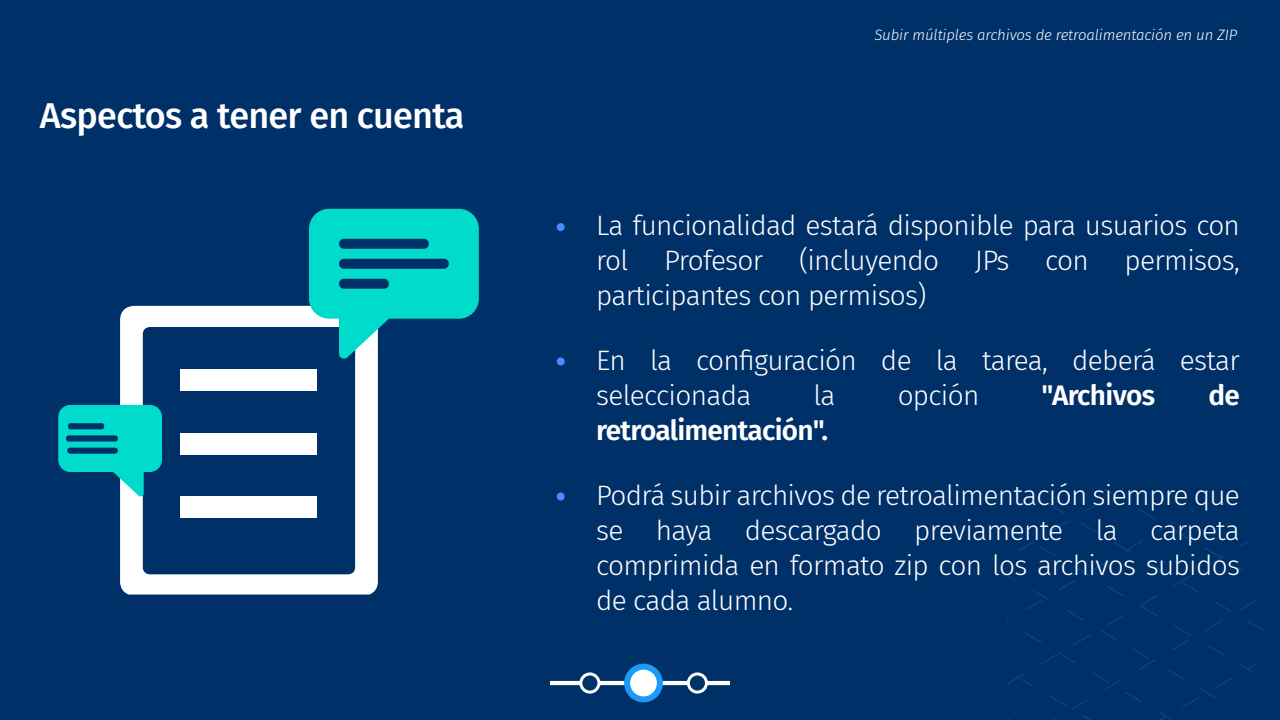
<style>
.page{position:relative;width:1280px;height:720px;background:#003068}
.page>*{position:absolute;margin:0;border:0;box-sizing:border-box;transform-origin:0 0}
.t1{font:500 36px "Fira Sans";letter-spacing:-.02em;color:#fff}
.t2{font:300 28px/35px "Fira Sans";letter-spacing:-.025em;color:#fff}
.t3{font:600 28px "Fira Sans";letter-spacing:-.025em;color:#fff}
.t4{font:italic 300 15px "Fira Sans";letter-spacing:-.01em;color:#fff}
</style>
<div class="page">
<svg style="left:1008px;top:488px;width:257px;height:232px"></svg>
<div style="left:557px;top:223px;width:8px;height:8px;background:#4a8cff;border-radius:50%"></div>
<div style="left:557px;top:357px;width:8px;height:8px;background:#4a8cff;border-radius:50%"></div>
<div style="left:557px;top:493px;width:8px;height:8px;background:#4a8cff;border-radius:50%"></div>
<hr style="left:550px;top:681px;width:180px;height:4px;background:#fff">
<div style="left:627px;top:667px;width:33px;height:32px;background:#fff;border-radius:50%"></div>
<div style="left:624px;top:664px;width:39px;height:38px;border:6px solid #1c9af9;border-radius:50%"></div>
<svg style="left:581px;top:674px;width:18px;height:18px"></svg>
<div style="left:579px;top:672px;width:21px;height:22px;border:3px solid #fff;border-radius:50%"></div>
<svg style="left:688px;top:674px;width:18px;height:18px"></svg>
<div style="left:687px;top:672px;width:21px;height:22px;border:3px solid #fff;border-radius:50%"></div>
<svg style="left:120px;top:306px;width:258px;height:289px"></svg>
<svg style="left:309px;top:209px;width:170px;height:150px"></svg>
<svg style="left:58px;top:405px;width:104px;height:92px"></svg>
<p class="t1" style="left:40px;top:86px;width:426px">Aspectos a tener en cuenta</p>
<p class="t4" style="left:874px;top:24px;width:364px">Subir múltiples archivos de retroalimentación en un ZIP</p>
<p class="t2" style="left:596px;top:208px;width:645px">La funcionalidad estará disponible para usuarios con rol</p>
<p class="t2" style="left:664px;top:243px;width:101px">Profesor</p>
<p class="t2" style="left:799px;top:243px;width:142px">(incluyendo</p>
<p class="t2" style="left:975px;top:243px;width:36px">JPs</p>
<p class="t2" style="left:1045px;top:243px;width:45px">con</p>
<p class="t2" style="left:1125px;top:243px;width:117px">permisos,</p>
<p class="t2" style="left:596px;top:278px;width:332px">participantes con permisos)</p>
<p class="t2" style="left:596px;top:343px;width:645px">En la configuración de la tarea, deberá estar seleccionada</p>
<p class="t2" style="left:813px;top:378px;width:24px">la</p>
<p class="t2" style="left:898px;top:378px;width:83px">opción</p>
<p class="t3" style="left:1042px;top:372px;width:115px">"Archivos</p>
<p class="t3" style="left:1209px;top:372px;width:33px">de</p>
<p class="t3" style="left:596px;top:407px;width:233px">retroalimentación".</p>
<p class="t2" style="left:596px;top:478px;width:645px;text-align:justify">Podrá subir archivos de retroalimentación siempre que se haya descargado previamente la carpeta comprimida en formato zip con los archivos subidos de cada alumno.</p>
</div>
